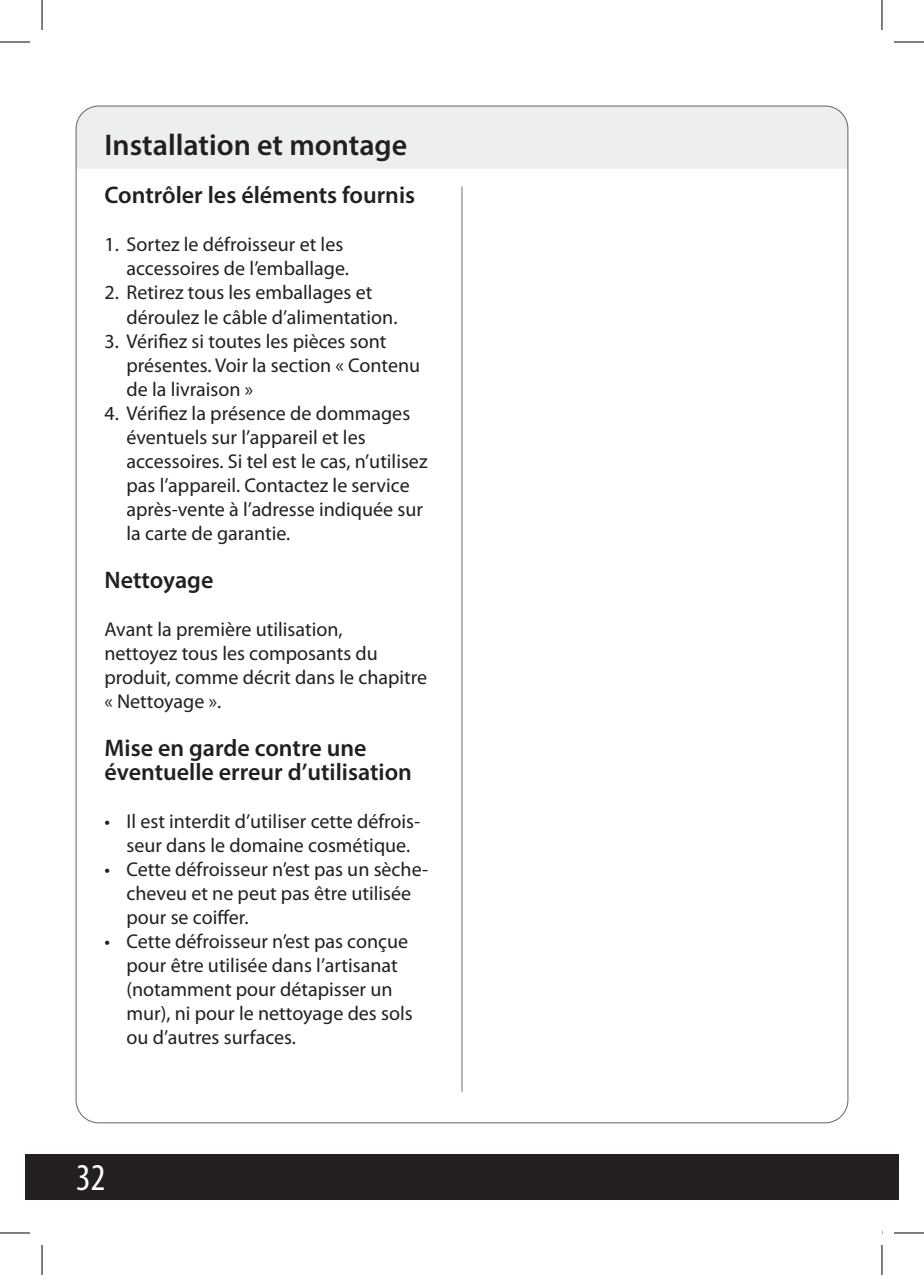
<style>
.page{position:relative;width:924px;height:1275px;background:#fff}
.page>*{position:absolute;margin:0;border:0;box-sizing:border-box;transform-origin:0 0}
.t1{font:condensed 38px "Myriad Pro";color:#fff}
.t2{font:600 30px "Myriad Pro";color:#231f20}
.t3{font:600 24px/24px "Myriad Pro";color:#231f20}
.t4{font:20px/24px "Myriad Pro";color:#231f20}
</style>
<div class="page">
<div style="left:76px;top:107px;width:771px;height:62px;background:#edeeef"></div>
<hr style="left:461px;top:187px;width:1px;height:904px;background:#6c6d70">
<div style="left:25px;top:1154px;width:873px;height:45px;background:#231f20"></div>
<hr style="left:0;top:42px;width:30px;height:1px;background:#000">
<hr style="left:893px;top:42px;width:30px;height:1px;background:#000">
<hr style="left:0;top:1232px;width:30px;height:1px;background:#000">
<hr style="left:893px;top:1232px;width:30px;height:1px;background:#000">
<hr style="left:42px;top:0;width:1px;height:30px;background:#000">
<hr style="left:42px;top:1245px;width:1px;height:30px;background:#000">
<hr style="left:881px;top:0;width:1px;height:30px;background:#000">
<hr style="left:881px;top:1245px;width:1px;height:30px;background:#000">
<h2 class="t2" style="left:104px;top:126px;width:304px">Installation et montage</h2>
<p class="t3" style="left:104px;top:183px;width:312px">Contrôler les éléments fournis</p>
<p class="t4" style="left:104px;top:233px;width:246px;text-align:right">1. Sortez le défroisseur et les accessoires de l’emballage.</p>
<p class="t4" style="left:126px;top:281px;width:272px;text-indent:-22px">2. Retirez tous les emballages et déroulez le câble d’alimentation.</p>
<p class="t4" style="left:126px;top:329px;width:295px;text-indent:-22px">3. Vérifiez si toutes les pièces sont présentes. Voir la section « Contenu de la livraison »</p>
<p class="t4" style="left:126px;top:401px;width:302px;text-indent:-22px">4. Vérifiez la présence de dommages éventuels sur l’appareil et les accessoires. Si tel est le cas, n’utilisez pas l’appareil. Contactez le service après-vente à l’adresse indiquée sur la carte de garantie.</p>
<p class="t3" style="left:104px;top:567px;width:110px">Nettoyage</p>
<p class="t4" style="left:104px;top:617px;width:324px">Avant la première utilisation,<br>nettoyez tous les composants du produit, comme décrit dans le chapitre « Nettoyage ».</p>
<p class="t3" style="left:104px;top:735px;width:309px">Mise en garde contre une éventuelle erreur d’utilisation</p>
<p class="t4" style="left:104px;top:809px;width:317px;text-align:center">• Il est interdit d’utiliser cette défrois&shy;seur dans le domaine cosmétique.</p>
<p class="t4" style="left:126px;top:857px;width:303px;text-indent:-22px">• Cette défroisseur n’est pas un sèche&shy;cheveu et ne peut pas être utilisée pour se coiffer.</p>
<p class="t4" style="left:126px;top:929px;width:287px;text-indent:-22px">• Cette défroisseur n’est pas conçue pour être utilisée dans l’artisanat (notamment pour détapisser un mur), ni pour le nettoyage des sols ou d’autres surfaces.</p>
<h1 class="t1" style="left:76px;top:1154px;width:31px">32</h1>
</div>
